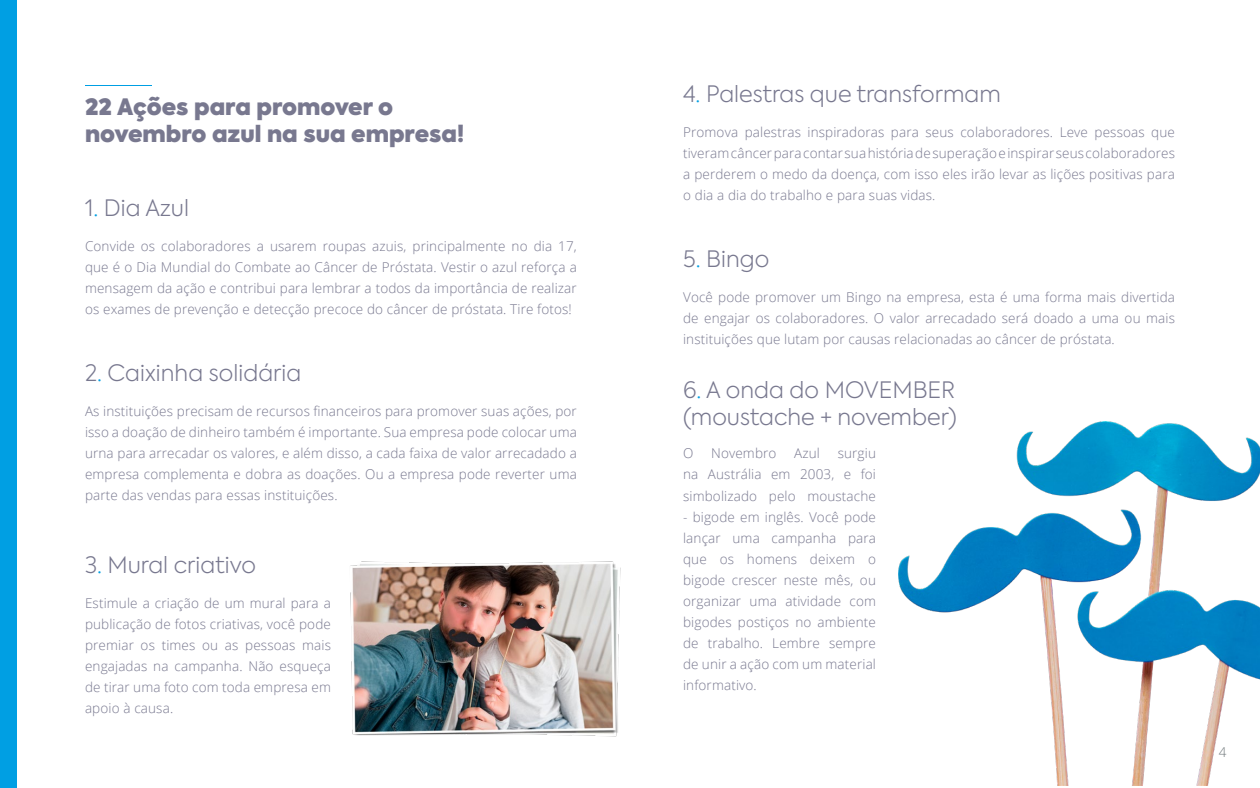
<style>
.page{position:relative;width:1260px;height:788px;background:#fff}
.page>*{position:absolute;margin:0;border:0;box-sizing:border-box;transform-origin:0 0}
.t1{font:300 22.5px/27px "Axiforma";color:#78788f}
.t2{font:800 22.5px/27px "Axiforma";color:#78788f}
.t3{font:300 13.5px/21px "Open Sans";letter-spacing:.01em;color:#78788f;text-align:justify}
.t4{font:300 13.5px "Open Sans";color:#6b7376}
.s1{color:#009fe3}
</style>
<div class="page">
<div style="left:0;top:0;width:16px;height:788px;background:#009fe3"></div>
<hr style="left:85px;top:85px;width:67px;height:1px;background:#009fe3">
<img style="left:350px;top:561px;width:271px;height:176px">
<img style="left:898px;top:421px;width:362px;height:364px">
<h1 class="t2" style="left:85px;top:93px;width:381px">22 Ações para promover o novembro azul na sua empresa!</h1>
<h1 class="t1" style="left:85px;top:194px;width:106px">1<span class="s1">.</span> Dia Azul</h1>
<p class="t3" style="left:85px;top:235px;width:493px">Convide os colaboradores a usarem roupas azuis, principalmente no dia 17, que é o Dia Mundial do Combate ao Câncer de Próstata. Vestir o azul reforça a mensagem da ação e contribui para lembrar a todos da importância de realizar os exames de prevenção e detecção precoce do câncer de próstata. Tire fotos!</p>
<h1 class="t1" style="left:85px;top:359px;width:218px">2<span class="s1">.</span> Caixinha solidária</h1>
<p class="t3" style="left:85px;top:400px;width:493px">As instituições precisam de recursos financeiros para promover suas ações, por isso a doação de dinheiro também é importante. Sua empresa pode colocar uma urna para arrecadar os valores, e além disso, a cada faixa de valor arrecadado a empresa complementa e dobra as doações. Ou a empresa pode reverter uma parte das vendas para essas instituições.</p>
<h1 class="t1" style="left:85px;top:551px;width:172px">3<span class="s1">.</span> Mural criativo</h1>
<p class="t3" style="left:85px;top:592px;width:247px">Estimule a criação de um mural para a publicação de fotos criativas, você pode premiar os times ou as pessoas mais engajadas na campanha. Não esqueça de tirar uma foto com toda empresa em apoio à causa.</p>
<h1 class="t1" style="left:683px;top:80px;width:319px">4<span class="s1">.</span> Palestras que transformam</h1>
<p class="t3" style="left:683px;top:121px;width:493px">Promova palestras inspiradoras para seus colaboradores. Leve pessoas que tiveram câncer para contar sua história de superação e inspirar seus colaboradores a perderem o medo da doença, com isso eles irão levar as lições positivas para o dia a dia do trabalho e para suas vidas.</p>
<h1 class="t1" style="left:683px;top:245px;width:88px">5<span class="s1">.</span> Bingo</h1>
<p class="t3" style="left:683px;top:286px;width:493px">Você pode promover um Bingo na empresa, esta é uma forma mais divertida de engajar os colaboradores. O valor arrecadado será doado a uma ou mais instituições que lutam por causas relacionadas ao câncer de próstata.</p>
<h1 class="t1" style="left:683px;top:376px;width:275px">6<span class="s1">.</span> A onda do MOVEMBER (moustache + november)</h1>
<p class="t3" style="left:683px;top:442px;width:12px">O</p>
<p class="t3" style="left:711px;top:442px;width:67px">Novembro</p>
<p class="t3" style="left:794px;top:442px;width:27px">Azul</p>
<p class="t3" style="left:683px;top:442px;width:194px;text-indent:155px">surgiu na Austrália em 2003, e foi simbolizado pelo moustache</p>
<p class="t3" style="left:683px;top:505px;width:194px">- bigode em inglês. Você pode lançar uma campanha para que os homens deixem o bigode crescer neste mês, ou organizar uma atividade com bigodes postiços no ambiente de trabalho. Lembre sempre de unir a ação com um material informativo.</p>
<p class="t4" style="left:1219px;top:742px;width:9px">4</p>
</div>
